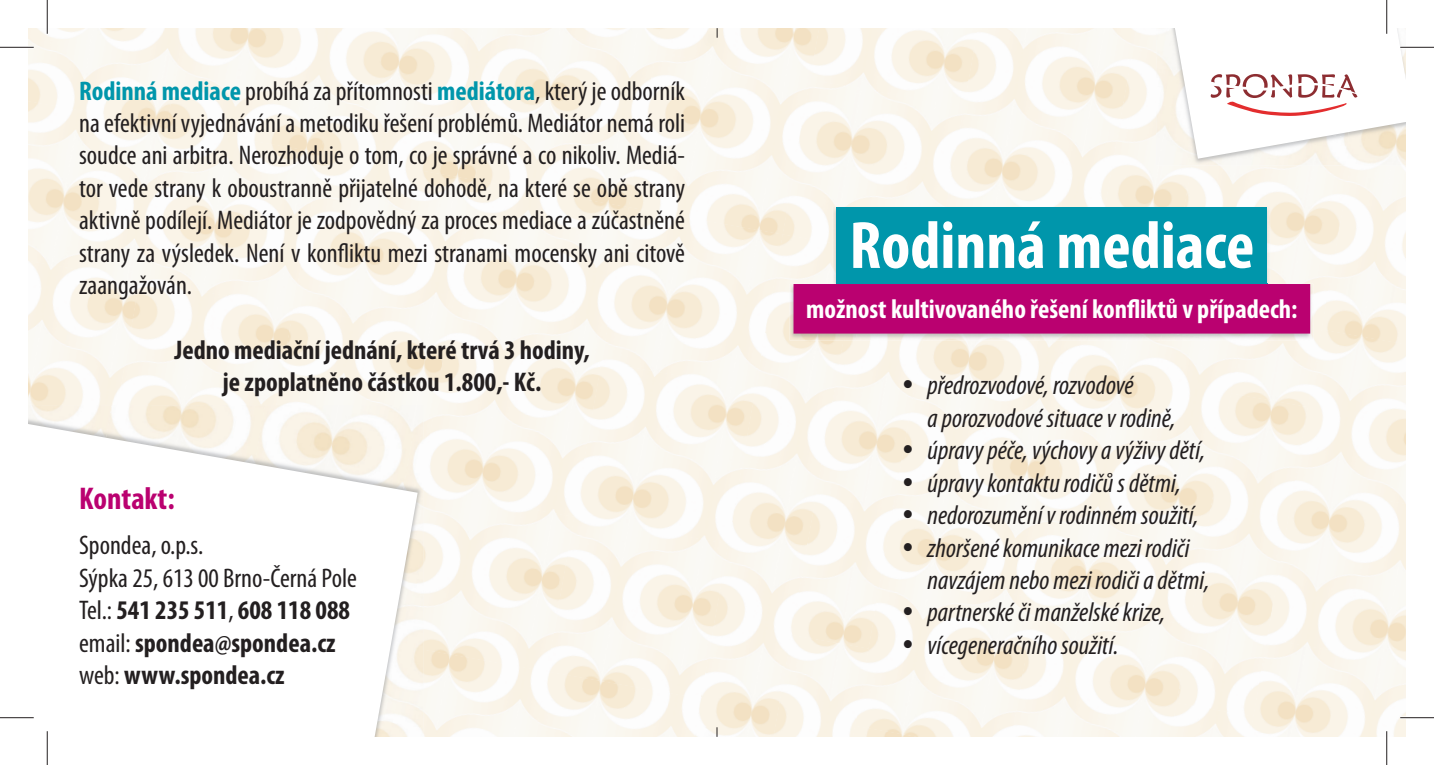
<style>
.page{position:relative;width:1434px;height:765px;background:#fff}
.page>*{position:absolute;margin:0;border:0;box-sizing:border-box;transform-origin:0 0}
.t1{font:700 condensed 67.5px "Myriad Pro";color:#fff}
.t2{font:700 condensed 31.5px "Myriad Pro";color:#ba0170}
.t3{font:condensed 27px/32.4px "Myriad Pro";color:#231f20;text-align:justify}
.t4{font:italic condensed 27px/32.4px "Myriad Pro";color:#231f20}
.t5{font:700 condensed 27px/32.4px "Myriad Pro";color:#231f20;text-align:center}
.t6{font:700 condensed 27px "Myriad Pro";color:#fff}
.s1{font-weight:700;color:#0096ab}
.s2{font-weight:700}
</style>
<div class="page">
<img style="left:656px;top:28px;width:154px;height:24px">
<img style="left:810px;top:28px;width:154px;height:51px">
<img style="left:964px;top:28px;width:141px;height:79px">
<img style="left:1105px;top:28px;width:79px;height:179px">
<img style="left:1241px;top:165px;width:110px;height:228px">
<img style="left:28px;top:28px;width:139px;height:70px">
<img style="left:167px;top:28px;width:154px;height:97px">
<img style="left:321px;top:28px;width:154px;height:125px">
<img style="left:475px;top:28px;width:181px;height:152px">
<img style="left:629px;top:52px;width:181px;height:155px">
<img style="left:782px;top:79px;width:182px;height:155px">
<img style="left:946px;top:107px;width:172px;height:100px">
<img style="left:1184px;top:165px;width:88px;height:56px">
<img style="left:1321px;top:174px;width:85px;height:155px">
<img style="left:28px;top:98px;width:139px;height:162px">
<img style="left:139px;top:125px;width:182px;height:155px">
<img style="left:293px;top:153px;width:182px;height:154px">
<img style="left:447px;top:180px;width:182px;height:154px">
<img style="left:601px;top:207px;width:182px;height:154px">
<img style="left:728px;top:234px;width:105px;height:309px">
<img style="left:923px;top:340px;width:140px;height:76px">
<img style="left:1063px;top:340px;width:178px;height:103px">
<img style="left:1294px;top:329px;width:112px;height:155px">
<img style="left:791px;top:340px;width:132px;height:294px">
<img style="left:1176px;top:393px;width:132px;height:309px">
<img style="left:28px;top:260px;width:112px;height:145px">
<img style="left:117px;top:280px;width:177px;height:125px">
<img style="left:266px;top:307px;width:182px;height:98px">
<img style="left:420px;top:334px;width:182px;height:155px">
<img style="left:574px;top:361px;width:182px;height:182px">
<img style="left:882px;top:416px;width:182px;height:154px">
<img style="left:1036px;top:443px;width:181px;height:182px">
<img style="left:1267px;top:484px;width:139px;height:154px">
<img style="left:423px;top:489px;width:151px;height:160px">
<img style="left:547px;top:516px;width:181px;height:155px">
<img style="left:694px;top:543px;width:111px;height:193px">
<img style="left:855px;top:570px;width:181px;height:166px">
<img style="left:1011px;top:597px;width:179px;height:139px">
<img style="left:1249px;top:638px;width:157px;height:98px">
<img style="left:773px;top:634px;width:96px;height:102px">
<img style="left:1170px;top:702px;width:83px;height:34px">
<img style="left:423px;top:649px;width:124px;height:87px">
<img style="left:535px;top:671px;width:166px;height:65px">
<img style="left:853px;top:725px;width:66px;height:11px">
<img style="left:28px;top:405px;width:53px;height:5px">
<img style="left:97px;top:405px;width:134px;height:5px">
<img style="left:363px;top:405px;width:60px;height:286px">
<img style="left:418px;top:691px;width:5px;height:42px">
<svg style="left:28px;top:410px;width:390px;height:326px"></svg>
<img style="left:833px;top:207px;width:4px;height:76px">
<div style="left:837px;top:207px;width:430px;height:77px;background:#0096ab"></div>
<img style="left:1354px;top:159px;width:52px;height:6px">
<img style="left:1156px;top:100px;width:186px;height:65px">
<svg style="left:1160px;top:28px;width:246px;height:131px"></svg>
<img style="left:867px;top:333px;width:141px;height:7px">
<img style="left:1008px;top:333px;width:153px;height:7px">
<img style="left:1213px;top:283px;width:100px;height:57px">
<img style="left:789px;top:283px;width:78px;height:57px">
<img style="left:1161px;top:333px;width:52px;height:7px">
<img style="left:837px;top:283px;width:430px;height:1px">
<div style="left:793px;top:284px;width:517px;height:49px;background:#ba0170"></div>
<img style="left:703px;top:29px;width:15px;height:21px">
<img style="left:703px;top:727px;width:14px;height:9px">
<hr style="left:0;top:46px;width:34px;height:3px;background:#fff">
<hr style="left:1400px;top:46px;width:34px;height:3px;background:#fff">
<hr style="left:0;top:716px;width:34px;height:2px;background:#fff">
<hr style="left:1400px;top:716px;width:34px;height:2px;background:#fff">
<hr style="left:46px;top:0;width:3px;height:34px;background:#fff">
<hr style="left:46px;top:730px;width:3px;height:34px;background:#fff">
<hr style="left:1385px;top:0;width:3px;height:34px;background:#fff">
<hr style="left:1385px;top:730px;width:3px;height:34px;background:#fff">
<hr style="left:0;top:47px;width:34px;height:1px;background:#231f20">
<hr style="left:1400px;top:47px;width:34px;height:1px;background:#231f20">
<hr style="left:0;top:717px;width:34px;height:1px;background:#231f20">
<hr style="left:1400px;top:717px;width:34px;height:1px;background:#231f20">
<hr style="left:47px;top:0;width:1px;height:34px;background:#231f20">
<hr style="left:47px;top:730px;width:1px;height:34px;background:#231f20">
<hr style="left:1386px;top:0;width:1px;height:34px;background:#231f20">
<hr style="left:1386px;top:730px;width:1px;height:34px;background:#231f20">
<p class="t3" style="left:79px;top:77px;width:607px"><span class="s1">Rodinná mediace</span> probíhá za přítomnosti <span class="s1">mediátora</span>, který je odborník na efektivní vyjednávání a metodiku řešení problémů. Mediátor nemá roli soudce ani arbitra. Nerozhoduje o tom, co je správné a co nikoliv. Mediá&shy;tor vede strany k oboustranně přijatelné dohodě, na které se obě strany aktivně podílejí. Mediátor je zodpovědný za proces mediace a zúčastněné strany za výsledek. Není v konfliktu mezi stranami mocensky ani citově zaangažován.</p>
<p class="t5" style="left:174px;top:336px;width:417px">Jedno mediační jednání, které trvá 3 hodiny, je zpoplatněno částkou 1.800,- Kč.</p>
<p class="t2" style="left:79px;top:487px;width:97px">Kontakt:</p>
<p class="t3" style="left:79px;top:531px;width:279px;text-align:left">Spondea, o.p.s.<br>Sýpka 25, 613 00 Brno-Černá Pole<br>Tel.: <span class="s2">541 235 511</span>, <span class="s2">608 118 088 </span>email: <span class="s2">spondea@spondea.cz </span>web: <span class="s2">www.spondea.cz</span></p>
<h1 class="t1" style="left:849px;top:221px;width:406px">Rodinná mediace</h1>
<p class="t6" style="left:806px;top:299px;width:493px">možnost kultivovaného řešení konfliktů v případech:</p>
<p class="t4" style="left:927px;top:371px;width:250px;text-indent:-26px">• předrozvodové, rozvodové<br>a porozvodové situace v rodině,</p>
<p class="t4" style="left:902px;top:436px;width:305px">• úpravy péče, výchovy a výživy dětí,</p>
<p class="t4" style="left:902px;top:468px;width:281px">• úpravy kontaktu rodičů s dětmi,</p>
<p class="t4" style="left:902px;top:501px;width:298px">• nedorozumění v rodinném soužití,</p>
<p class="t4" style="left:927px;top:533px;width:284px;text-indent:-26px">• zhoršené komunikace mezi rodiči navzájem nebo mezi rodiči a dětmi,</p>
<p class="t4" style="left:902px;top:598px;width:265px">• partnerské či manželské krize,</p>
<p class="t4" style="left:902px;top:630px;width:218px">• vícegeneračního soužití.</p>
</div>
